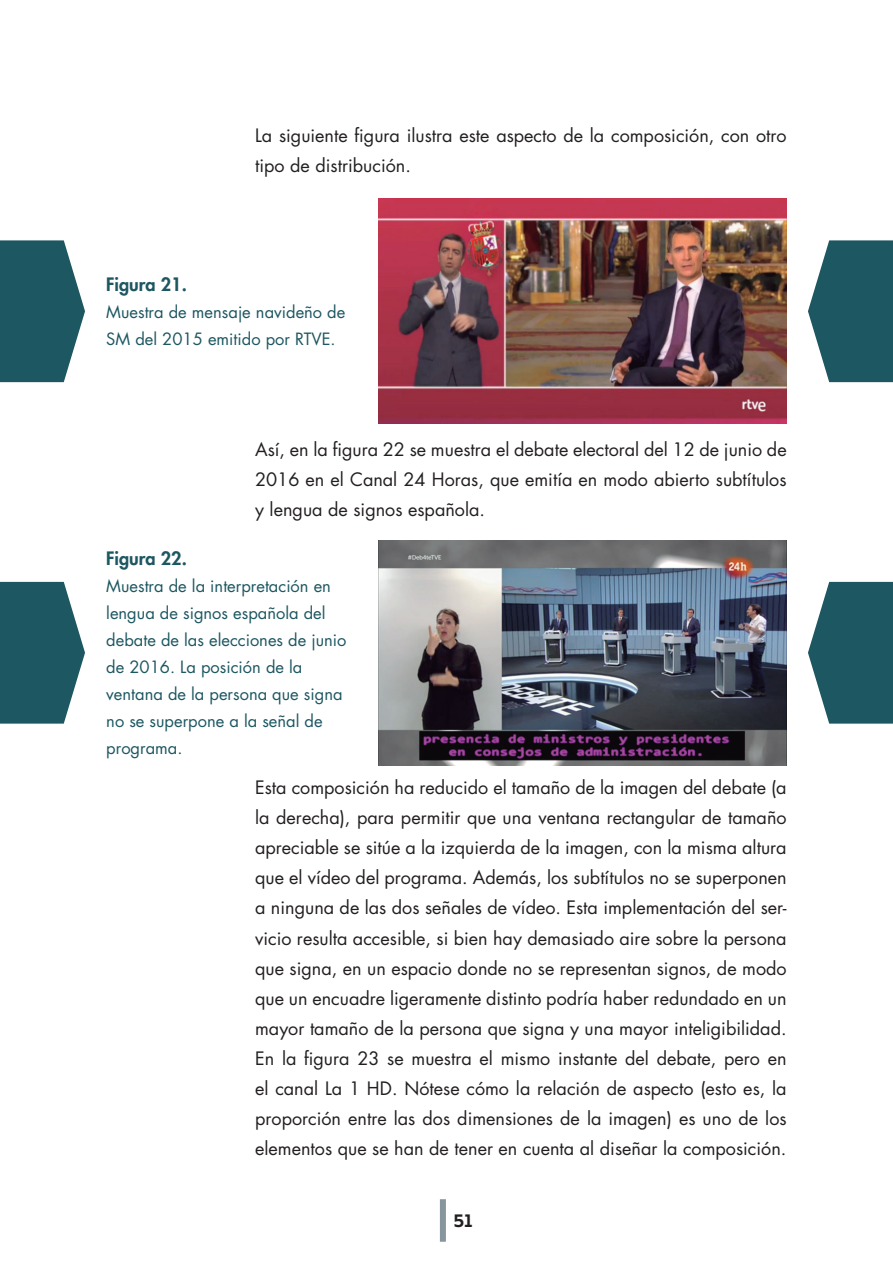
<style>
.page{position:relative;width:893px;height:1263px;background:#fff}
.page>*{position:absolute;margin:0;border:0;box-sizing:border-box;transform-origin:0 0}
.TXT_GNRAL{font:18px/30px "Futura Std";color:#231f20;text-align:justify}
.t1{font:800 18px "Futura Std";color:#1d5761}
.t2{font:700 18px "Kontrapunkt Bob";color:#231f20}
.TXT_FIGURAS{font:16.5px/27px "Futura Std";color:#1d5761}
</style>
<div class="page">
<div style="left:440px;top:1199px;width:6px;height:43px;background:#87959d"></div>
<img style="left:378px;top:199px;width:409px;height:225px">
<svg style="left:0;top:240px;width:85px;height:142px"></svg>
<svg style="left:808px;top:240px;width:85px;height:142px"></svg>
<img style="left:378px;top:540px;width:409px;height:225px">
<svg style="left:0;top:582px;width:85px;height:142px"></svg>
<svg style="left:808px;top:582px;width:85px;height:142px"></svg>
<p class="TXT_GNRAL" style="left:255px;top:121px;width:533px">La siguiente figura ilustra este aspecto de la composición, con otro tipo de distribución.</p>
<h6 class="t1" style="left:106px;top:273px;width:82px">Figura 21.</h6>
<p class="TXT_FIGURAS" style="left:106px;top:298px;width:241px">Muestra de mensaje navideño de<br>SM del 2015 emitido por RTVE.</p>
<p class="TXT_GNRAL" style="left:255px;top:434px;width:533px">Así, en la figura 22 se muestra el debate electoral del 12 de junio de 2016 en el Canal 24 Horas, que emitía en modo abierto subtítulos y lengua de signos española.</p>
<h6 class="t1" style="left:106px;top:547px;width:82px">Figura 22.</h6>
<p class="TXT_FIGURAS" style="left:106px;top:572px;width:242px">Muestra de la interpretación en lengua de signos española del debate de las elecciones de junio de 2016. La posición de la ventana de la persona que signa no se superpone a la señal de programa.</p>
<p class="TXT_GNRAL" style="left:255px;top:773px;width:533px">Esta composición ha reducido el tamaño de la imagen del debate (a la derecha), para permitir que una ventana rectangular de tamaño apreciable se sitúe a la izquierda de la imagen, con la misma altura que el vídeo del programa. Además, los subtítulos no se superponen a ninguna de las dos señales de vídeo. Esta implementación del ser&shy;vicio resulta accesible, si bien hay demasiado aire sobre la persona que signa, en un espacio donde no se representan signos, de modo que un encuadre ligeramente distinto podría haber redundado en un mayor tamaño de la persona que signa y una mayor inteligibilidad.<br>En la figura 23 se muestra el mismo instante del debate, pero en el canal La 1 HD. Nótese cómo la relación de aspecto (esto es, la proporción entre las dos dimensiones de la imagen) es uno de los elementos que se han de tener en cuenta al diseñar la composición.</p>
<p class="t2" style="left:454px;top:1210px;width:20px">51</p>
</div>
